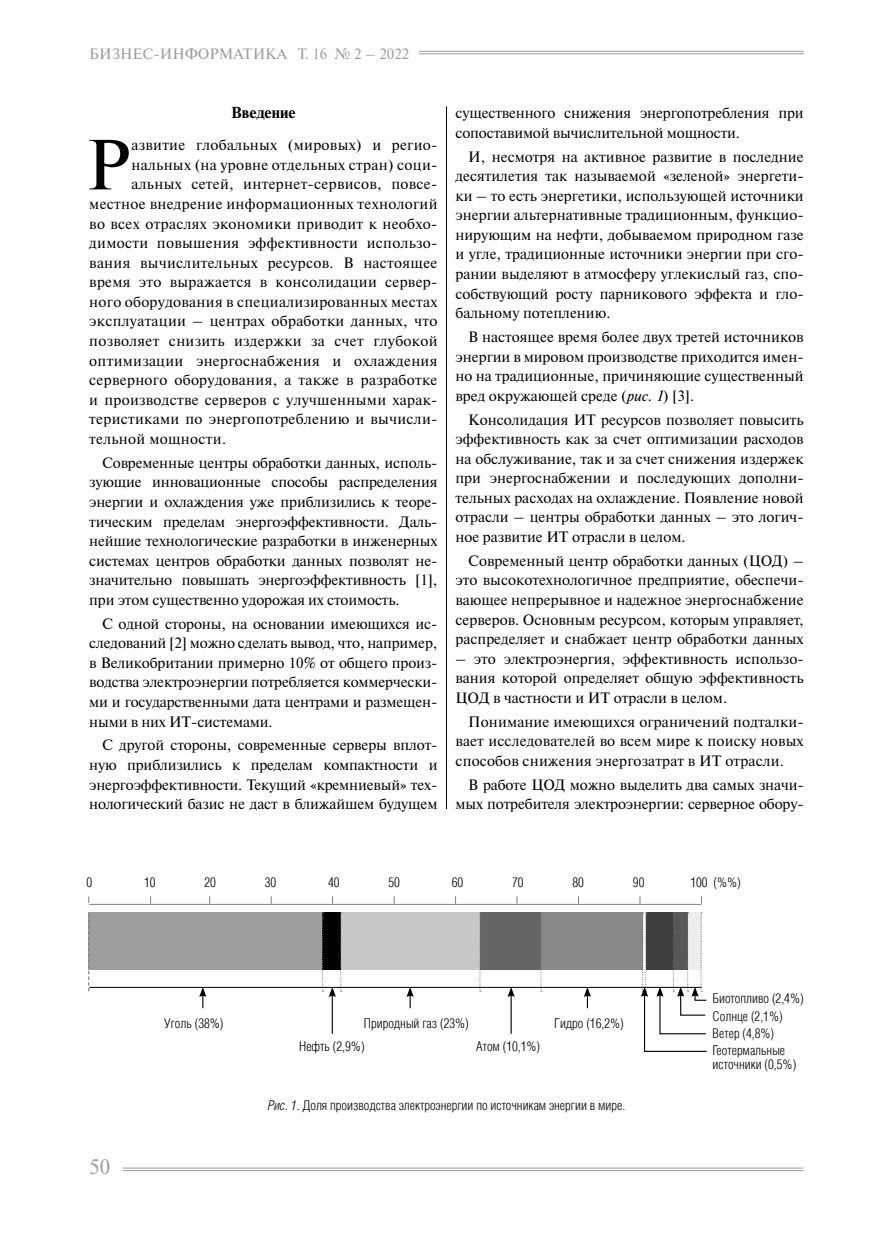
<style>
.page{position:relative;width:893px;height:1234px;background:#fff}
.page>*{position:absolute;margin:0;border:0;box-sizing:border-box;transform-origin:0 0}
.ТЕКСТ_с_буквицей{font:70.65px "Newton C";color:#000}
.t1{font:21px "Newton C";color:#9c9e9f}
.ТЕКСТ{font:15px/19.5px "Newton C";letter-spacing:-.01em;color:#000;text-align:justify}
.ТЕКСТ_с_буквицей-2{font:15px "Newton C";letter-spacing:.02em;color:#000}
.t2{font:15px "Newton C";color:#9c9e9f}
.Подзаголовок{font:700 15px "Newton C";color:#000}
.рисунок{font:300 13.5px/13.5px "Helios Cond";color:#000}
.risunok{font:300 13.5px "Helios Cond";color:#000}
.Н_РИсунок{font:300 13.5px "Helios Cond";color:#000}
.s1{font-style:italic}
</style>
<div class="page">
<hr style="left:419px;top:51px;width:385px;height:1px;background:#9c9e9f">
<hr style="left:419px;top:54px;width:385px;height:1px;background:#9c9e9f">
<hr style="left:123px;top:1167px;width:680px;height:1px;background:#9c9e9f">
<hr style="left:123px;top:1169px;width:680px;height:1px;background:#9c9e9f">
<hr style="left:446px;top:106px;width:1px;height:703px;background:#000">
<div style="left:534px;top:912px;width:109px;height:57px;background:#87888a"></div>
<div style="left:400px;top:912px;width:141px;height:57px;background:#646567"></div>
<div style="left:336px;top:912px;width:144px;height:57px;background:#c6c7c8"></div>
<div style="left:88px;top:912px;width:244px;height:57px;background:#9c9e9f"></div>
<svg style="left:88px;top:914px;width:1px;height:77px"></svg>
<svg style="left:479px;top:912px;width:2px;height:79px"></svg>
<svg style="left:540px;top:969px;width:2px;height:22px"></svg>
<svg style="left:641px;top:912px;width:66px;height:140px"></svg>
<svg style="left:584px;top:987px;width:7px;height:21px"></svg>
<svg style="left:406px;top:987px;width:8px;height:21px"></svg>
<svg style="left:199px;top:987px;width:7px;height:21px"></svg>
<hr style="left:332px;top:994px;width:1px;height:39px;background:#000">
<svg style="left:322px;top:912px;width:20px;height:84px"></svg>
<hr style="left:511px;top:994px;width:1px;height:39px;background:#000">
<svg style="left:507px;top:987px;width:8px;height:9px"></svg>
<hr style="left:89px;top:986px;width:613px;height:1px;background:#000">
<hr style="left:89px;top:903px;width:613px;height:1px;background:#7b7c7e">
<p class="t2" style="left:89px;top:45px;width:322px">БИЗНЕС-ИНФОРМАТИКА Т. 16 № 2 – 2022</p>
<p class="Подзаголовок" style="left:231px;top:104px;width:66px">Введение</p>
<p class="ТЕКСТ_с_буквицей" style="left:86px;top:127px;width:46px">Р</p>
<p class="ТЕКСТ_с_буквицей-2" style="left:132px;top:137px;width:307px">азвитие глобальных (мировых) и регио-</p>
<p class="ТЕКСТ_с_буквицей-2" style="left:132px;top:156px;width:307px">нальных (на уровне отдельных стран) соци-</p>
<p class="ТЕКСТ_с_буквицей-2" style="left:132px;top:176px;width:307px">альных сетей, интернет-сервисов, повсе-</p>
<p class="ТЕКСТ_с_буквицей-2" style="left:89px;top:196px;width:350px">местное внедрение информационных технологий</p>
<p class="ТЕКСТ_с_буквицей-2" style="left:89px;top:215px;width:350px">во всех отраслях экономики приводит к необхо-</p>
<p class="ТЕКСТ_с_буквицей-2" style="left:89px;top:235px;width:350px">димости повышения эффективности использо-</p>
<p class="ТЕКСТ_с_буквицей-2" style="left:89px;top:254px;width:350px">вания вычислительных ресурсов. В настоящее</p>
<p class="ТЕКСТ_с_буквицей-2" style="left:89px;top:274px;width:350px">время это выражается в консолидации сервер-</p>
<p class="ТЕКСТ_с_буквицей-2" style="left:89px;top:293px;width:350px">ного оборудования в специализированных местах</p>
<p class="ТЕКСТ_с_буквицей-2" style="left:89px;top:313px;width:350px">эксплуатации – центрах обработки данных, что</p>
<p class="ТЕКСТ_с_буквицей-2" style="left:89px;top:332px;width:350px">позволяет снизить издержки за счет глубокой</p>
<p class="ТЕКСТ_с_буквицей-2" style="left:89px;top:352px;width:350px">оптимизации энергоснабжения и охлаждения</p>
<p class="ТЕКСТ_с_буквицей-2" style="left:89px;top:372px;width:350px">серверного оборудования, а также в разработке</p>
<p class="ТЕКСТ_с_буквицей-2" style="left:89px;top:391px;width:350px">и производстве серверов с улучшенными харак-</p>
<p class="ТЕКСТ_с_буквицей-2" style="left:89px;top:411px;width:350px">теристиками по энергопотреблению и вычисли-</p>
<p class="ТЕКСТ_с_буквицей-2" style="left:89px;top:430px;width:138px">тельной мощности.</p>
<p class="ТЕКСТ" style="left:89px;top:453px;width:350px;text-indent:13px">Современные центры обработки данных, исполь&shy;зующие инновационные способы распределения энергии и охлаждения уже приблизились к теоре&shy;тическим пределам энергоэффективности. Даль&shy;нейшие технологические разработки в инженерных системах центров обработки данных позволят не&shy;значительно повышать энергоэффективность [1], при этом существенно удорожая их стоимость.</p>
<p class="ТЕКСТ" style="left:89px;top:613px;width:350px;text-indent:13px">С одной стороны, на основании имеющихся ис&shy;следований [2] можно сделать вывод, что, например, в Великобритании примерно 10% от общего произ&shy;водства электроэнергии потребляется коммерчески&shy;ми и государственными дата центрами и размещен&shy;ными в них ИТ-системами.</p>
<p class="ТЕКСТ" style="left:89px;top:735px;width:350px;text-indent:13px">С другой стороны, современные серверы вплот&shy;ную приблизились к пределам компактности и энергоэффективности. Текущий «кремниевый» тех&shy;нологический базис не даст в ближайшем будущем</p>
<p class="ТЕКСТ" style="left:455px;top:103px;width:350px">существенного снижения энергопотребления при сопоставимой вычислительной мощности.</p>
<p class="ТЕКСТ" style="left:455px;top:147px;width:350px;text-indent:13px">И, несмотря на активное развитие в последние десятилетия так называемой «зеленой» энергети&shy;ки – то есть энергетики, использующей источники энергии альтернативные традиционным, функцио&shy;нирующим на нефти, добываемом природном газе и угле, традиционные источники энергии при сго&shy;рании выделяют в атмосферу углекислый газ, спо&shy;собствующий росту парникового эффекта и гло&shy;бальному потеплению.</p>
<p class="ТЕКСТ" style="left:455px;top:327px;width:350px;text-indent:13px">В настоящее время более двух третей источников энергии в мировом производстве приходится имен&shy;но на традиционные, причиняющие существенный вред окружающей среде (<span class="s1">рис. 1</span>) [3].</p>
<p class="ТЕКСТ" style="left:455px;top:409px;width:350px;text-indent:13px">Консолидация ИТ ресурсов позволяет повысить эффективность как за счет оптимизации расходов на обслуживание, так и за счет снижения издержек при энергоснабжении и последующих дополни&shy;тельных расходах на охлаждение. Появление новой отрасли – центры обработки данных – это логич&shy;ное развитие ИТ отрасли в целом.</p>
<p class="ТЕКСТ" style="left:455px;top:551px;width:350px;text-indent:13px">Современный центр обработки данных (ЦОД) – это высокотехнологичное предприятие, обеспечи&shy;вающее непрерывное и надежное энергоснабжение серверов. Основным ресурсом, которым управляет, распределяет и снабжает центр обработки данных</p>
<p class="ТЕКСТ" style="left:455px;top:648px;width:350px">– это электроэнергия, эффективность использо&shy;вания которой определяет общую эффективность ЦОД в частности и ИТ отрасли в целом.</p>
<p class="ТЕКСТ" style="left:455px;top:711px;width:350px;text-indent:13px">Понимание имеющихся ограничений подталки&shy;вает исследователей во всем мире к поиску новых способов снижения энергозатрат в ИТ отрасли.</p>
<p class="ТЕКСТ" style="left:455px;top:774px;width:350px;text-align:right">В работе ЦОД можно выделить два самых значи&shy;мых потребителя электроэнергии: серверное обору-</p>
<p class="risunok" style="left:87px;top:874px;width:7px">0</p>
<p class="risunok" style="left:144px;top:874px;width:13px">10</p>
<p class="risunok" style="left:204px;top:874px;width:13px">20</p>
<p class="risunok" style="left:265px;top:874px;width:13px">30</p>
<p class="risunok" style="left:328px;top:874px;width:13px">40</p>
<p class="risunok" style="left:388px;top:874px;width:13px">50</p>
<p class="risunok" style="left:452px;top:874px;width:13px">60</p>
<p class="risunok" style="left:512px;top:874px;width:13px">70</p>
<p class="risunok" style="left:572px;top:874px;width:13px">80</p>
<p class="risunok" style="left:633px;top:874px;width:13px">90</p>
<p class="risunok" style="left:690px;top:874px;width:52px">100 (%%)</p>
<h2 class="t1" style="left:89px;top:1154px;width:23px">50</h2>
<p class="risunok" style="left:164px;top:1015px;width:61px">Уголь (38%)</p>
<p class="risunok" style="left:364px;top:1015px;width:106px">Природный газ (23%)</p>
<p class="risunok" style="left:299px;top:1038px;width:67px">Нефть (2,9%)</p>
<p class="рисунок" style="left:476px;top:1039px;width:65px">Атом (10,1%)</p>
<p class="рисунок" style="left:554px;top:1015px;width:71px">Гидро (16,2%)</p>
<p class="Н_РИсунок" style="left:268px;top:1097px;width:359px"><span class="s1">Рис. 1.</span> Доля производства электроэнергии по источникам энергии в мире.</p>
<p class="рисунок" style="left:713px;top:991px;width:93px">Биотопливо (2,4%)</p>
<p class="рисунок" style="left:713px;top:1009px;width:72px">Солнце (2,1%)</p>
<p class="рисунок" style="left:713px;top:1026px;width:63px">Ветер (4,8%)</p>
<p class="рисунок" style="left:713px;top:1043px;width:85px">Геотермальные источники (0,5%)</p>
</div>
